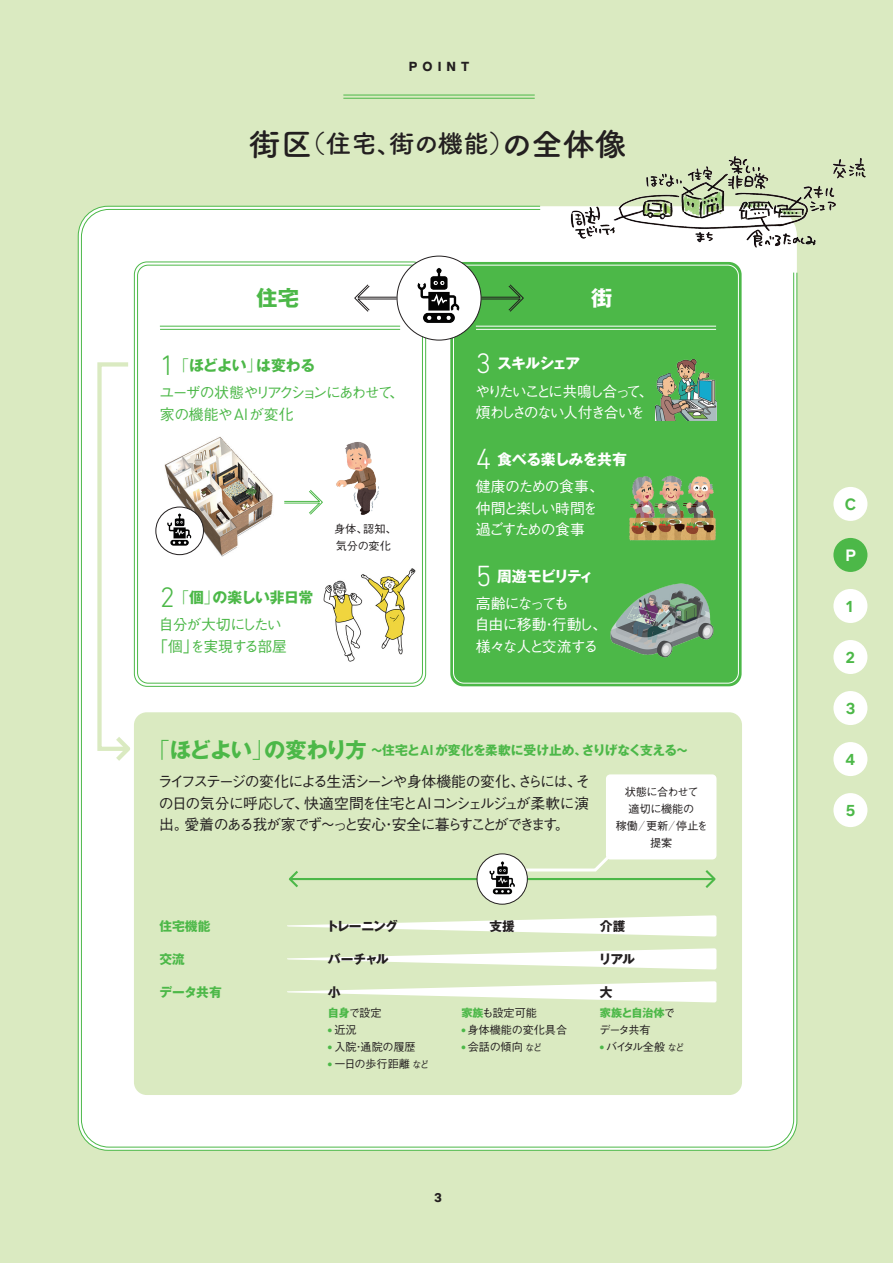
<style>
.page{position:relative;width:893px;height:1263px;background:#daeac1}
.page>*{position:absolute;margin:0;border:0;box-sizing:border-box;transform-origin:0 0}
.t1{font:700 25.5px "Tsuku A Rd Gothic";letter-spacing:-.025em;color:#231f20}
.t2{font:700 21.3px "Gothic MB101 Pro";color:#4cb848}
.t3{font:700 21.3px "Gothic MB101 Pro";color:#fff}
.t4{font:600 15.9px "Infra";color:#4cb848}
.t5{font:600 15.9px "Infra";color:#fff}
.t6{font:500 14.85px/21.3px "Gothic BBB Pro";letter-spacing:-.135em;color:#231f20;text-align:justify}
.t7{font:500 14.85px/21.3px "Gothic BBB Pro";letter-spacing:-.1em;color:#4cb848}
.t8{font:500 14.85px/21.3px "Gothic BBB Pro";letter-spacing:-.12em;color:#fff}
.t9{font:500 14.85px/21.3px "Gothic BBB Pro";letter-spacing:-.1em;color:#fff}
.t10{font:500 14.85px/21.3px "Gothic BBB Pro";letter-spacing:-.08em;color:#fff}
.t11{font:700 14.85px "Gothic MB101 Pro";letter-spacing:-.03em;color:#4cb848}
.t12{font:500 14.85px/21.3px "Gothic BBB Pro";letter-spacing:-.07em;color:#4cb848;text-align:center}
.t13{font:700 14.85px "Gothic MB101 Pro";letter-spacing:-.03em;color:#fff}
.t14{font:700 14.85px "Gothic MB101 Pro";letter-spacing:-.085em;color:#fff}
.t15{font:700 14.85px "Gothic MB101 Pro";letter-spacing:-.055em;color:#fff}
.t16{font:700 12.75px "Gothic MB101 Pro";letter-spacing:-.02em;color:#4cb848}
.t17{font:700 12.75px "Gothic MB101 Pro";letter-spacing:-.07em;color:#231f20}
.t18{font:700 12.75px "Gothic MB101 Pro";color:#4cb848}
.t19{font:700 12.75px "Infra";letter-spacing:.4em;color:#231f20}
.t20{font:500 11.1px/17px "Gothic BBB Pro";letter-spacing:-.015em;color:#231f20}
.t21{font:500 11.1px/17px "Gothic BBB Pro";letter-spacing:-.035em;color:#231f20;text-align:center}
.t22{font:700 11.1px "Gothic MB101 Pro";letter-spacing:-.03em;color:#4cb848}
.s1{font-size:31.95px}
.s2{font-family:"DIN Next LT Pro";font-weight:300;font-size:28.65px}
.s3{font-weight:300}
.s4{font-family:"Gothic MB101 Pro";font-weight:400}
.s5{font-family:"DINOT";font-weight:400;font-size:15.9px}
.s6{font-family:"DIN Next LT Pro";font-weight:300;font-size:29.7px}
.s7{font-weight:300;font-size:21.3px}
.s8{font-size:21.3px}
.s9{font-family:"DINOT";font-size:13.95px}
.s10{font-family:"Gothic MB101 Pro";font-weight:700;color:#4cb848}
.s11{font-size:9.6px}
.s12{font-family:"Gothic BBB Pro";font-weight:500;color:#231f20}
</style>
<div class="page">
<div style="left:833px;top:487px;width:34px;height:34px;background:#fff;border-radius:50%"></div>
<div style="left:833px;top:538px;width:34px;height:34px;background:#4cb848;border-radius:50%"></div>
<div style="left:833px;top:589px;width:34px;height:34px;background:#fff;border-radius:50%"></div>
<div style="left:833px;top:640px;width:34px;height:34px;background:#fff;border-radius:50%"></div>
<div style="left:833px;top:691px;width:34px;height:34px;background:#fff;border-radius:50%"></div>
<div style="left:833px;top:742px;width:34px;height:34px;background:#fff;border-radius:50%"></div>
<div style="left:81px;top:209px;width:713px;height:939px;background:#fff"></div>
<div style="left:833px;top:793px;width:34px;height:34px;background:#fff;border-radius:50%"></div>
<div style="left:134px;top:712px;width:608px;height:383px;background:#daeac1;border-radius:13px"></div>
<div style="left:134px;top:261px;width:292px;height:426px;border:1px solid #4cb848;border-radius:13px"></div>
<div style="left:137px;top:265px;width:286px;height:419px;border:1px solid #4cb848;border-radius:11px"></div>
<div style="left:450px;top:262px;width:292px;height:424px;background:#4cb848;border-radius:13px"></div>
<div style="left:453px;top:265px;width:286px;height:419px;border:1px solid #fff;border-radius:11px"></div>
<img style="left:323px;top:564px;width:95px;height:98px">
<svg style="left:287px;top:915px;width:429px;height:21px"></svg>
<svg style="left:287px;top:948px;width:429px;height:21px"></svg>
<svg style="left:287px;top:981px;width:429px;height:21px"></svg>
<div style="left:606px;top:774px;width:110px;height:85px;background:#fff;border-radius:4px"></div>
<hr style="left:290px;top:878px;width:424px;height:2px;background:#4cb848">
<svg style="left:289px;top:871px;width:11px;height:17px"></svg>
<svg style="left:703px;top:870px;width:13px;height:18px"></svg>
<hr style="left:343px;top:95px;width:192px;height:1px;background:#4cb848">
<hr style="left:343px;top:98px;width:192px;height:1px;background:#4cb848">
<hr style="left:160px;top:326px;width:240px;height:1px;background:#4cb848">
<hr style="left:160px;top:329px;width:240px;height:1px;background:#4cb848">
<hr style="left:476px;top:326px;width:240px;height:1px;background:#fff">
<hr style="left:476px;top:329px;width:240px;height:1px;background:#fff">
<img style="left:164px;top:436px;width:109px;height:120px">
<svg style="left:156px;top:507px;width:47px;height:48px"></svg>
<div style="left:156px;top:507px;width:48px;height:48px;border:1px solid #231f20;border-radius:50%"></div>
<img style="left:162px;top:512px;width:36px;height:36px">
<img style="left:568px;top:156px;width:298px;height:102px">
<svg style="left:284px;top:489px;width:39px;height:26px"></svg>
<img style="left:655px;top:359px;width:62px;height:61px">
<img style="left:610px;top:583px;width:104px;height:75px">
<img style="left:629px;top:475px;width:87px;height:66px">
<img style="left:329px;top:441px;width:61px;height:74px">
<div style="left:397px;top:256px;width:84px;height:84px;background:#fff;border-radius:50%"></div>
<img style="left:407px;top:265px;width:64px;height:63px">
<svg style="left:481px;top:284px;width:43px;height:28px"></svg>
<svg style="left:354px;top:284px;width:44px;height:29px"></svg>
<svg style="left:95px;top:360px;width:39px;height:405px;background:#f9fbf6"></svg>
<svg style="left:511px;top:855px;width:107px;height:17px"></svg>
<svg style="left:477px;top:854px;width:50px;height:50px"></svg>
<div style="left:477px;top:853px;width:51px;height:51px;border:1px solid #231f20;border-radius:50%"></div>
<img style="left:483px;top:859px;width:38px;height:38px">
<p class="t19" style="left:409px;top:57px;width:62px">POINT</p>
<h1 class="t1" style="left:249px;top:124px;width:379px"><span class="s1">街区</span>（住宅、街の機能）<span class="s1">の全体像</span></h1>
<h2 class="t2" style="left:257px;top:280px;width:44px">住宅</h2>
<h2 class="t3" style="left:591px;top:280px;width:23px">街</h2>
<p class="t11" style="left:160px;top:353px;width:157px"><span class="s2">1</span><span class="s3">「</span>ほどよい<span class="s3">」</span>は変わる</p>
<p class="t7" style="left:159px;top:380px;width:246px">ユーザの状態やリアクションにあわせて<span class="s4">、</span>家の機能や<span class="s5">AI</span>が変化</p>
<p class="t11" style="left:160px;top:585px;width:155px"><span class="s2">2</span><span class="s3">「</span>個<span class="s3">」</span>の楽しい非日常</p>
<p class="t12" style="left:153px;top:612px;width:136px">自分が大切にしたい<span class="s4">「</span>個<span class="s4">」</span>を実現する部屋</p>
<p class="t20" style="left:334px;top:519px;width:64px">身体<span class="s4">、</span>認知<span class="s4">、</span>気分の変化</p>
<p class="t15" style="left:476px;top:351px;width:106px"><span class="s2">3</span> スキルシェア</p>
<p class="t8" style="left:475px;top:378px;width:180px">やりたいことに共鳴し合って<span class="s4">、</span>煩わしさのない人付き合いを</p>
<p class="t13" style="left:476px;top:447px;width:153px"><span class="s6">4</span> 食べる楽しみを共有</p>
<p class="t9" style="left:476px;top:474px;width:130px">健康のための食事<span class="s4">、</span>仲間と楽しい時間を過ごすための食事</p>
<p class="t14" style="left:476px;top:563px;width:120px"><span class="s6">5</span> 周遊モビリティ</p>
<p class="t10" style="left:475px;top:591px;width:134px">高齢になっても<br>自由に移動<span class="s4">・</span>行動し<span class="s4">、</span>様々な人と交流する</p>
<p class="t16" style="left:148px;top:739px;width:542px"><span class="s7">「</span><span class="s8">ほどよい</span><span class="s7">」</span><span class="s8">の変わり方</span>～住宅と<span class="s9">AI</span>が変化を柔軟に受け止め、さりげなく支える～</p>
<p class="t6" style="left:158px;top:769px;width:434px">ライフステージの変化による生活シーンや身体機能の変化<span class="s4">、</span>さらには<span class="s4">、</span>その日の気分に呼応して<span class="s4">、</span>快適空間を住宅と<span class="s5">AI</span>コンシェルジュが柔軟に演出<span class="s4">。</span>愛着のある我が家でず<span class="s4">～</span>っと安心<span class="s4">・</span>安全に暮らすことができます<span class="s4">。</span></p>
<p class="t21" style="left:616px;top:782px;width:94px">状態に合わせて<br>適切に機能の<br>稼働<span class="s4">／</span>更新<span class="s4">／</span>停止を提案</p>
<p class="t17" style="left:326px;top:915px;width:73px">トレーニング</p>
<p class="t17" style="left:489px;top:915px;width:27px">支援</p>
<p class="t18" style="left:159px;top:915px;width:53px">住宅機能</p>
<p class="t18" style="left:159px;top:948px;width:27px">交流</p>
<p class="t17" style="left:328px;top:948px;width:62px">バーチャル</p>
<p class="t17" style="left:328px;top:981px;width:14px">小</p>
<p class="t17" style="left:600px;top:981px;width:14px">大</p>
<p class="t20" style="left:328px;top:1003px;width:55px"><span class="s10">自身</span>で設定</p>
<p class="t20" style="left:328px;top:1020px;width:30px"><sup>●</sup> 近況</p>
<p class="t20" style="left:328px;top:1037px;width:89px"><sup>●</sup> 入院<span class="s4">・</span>通院の履歴</p>
<p class="t20" style="left:328px;top:1054px;width:103px"><sup>●</sup> 一日の歩行距離<span class="s11">など</span></p>
<p class="t17" style="left:600px;top:915px;width:27px">介護</p>
<p class="t17" style="left:599px;top:948px;width:37px">リアル</p>
<p class="t18" style="left:159px;top:981px;width:64px">データ共有</p>
<p class="t20" style="left:461px;top:1003px;width:77px"><span class="s10">家族</span>も設定可能</p>
<p class="t20" style="left:461px;top:1020px;width:107px"><sup>●</sup> 身体機能の変化具合</p>
<p class="t20" style="left:461px;top:1037px;width:82px"><sup>●</sup> 会話の傾向<span class="s11">など</span></p>
<p class="t22" style="left:600px;top:1004px;width:77px">家族と自治体<span class="s12">で</span></p>
<p class="t20" style="left:599px;top:1020px;width:53px">データ共有</p>
<p class="t20" style="left:600px;top:1037px;width:86px"><sup>●</sup> バイタル全般<span class="s11">など</span></p>
<p class="t19" style="left:434px;top:1188px;width:9px">3</p>
<p class="t4" style="left:845px;top:492px;width:13px">C</p>
<p class="t5" style="left:845px;top:543px;width:12px">P</p>
<p class="t4" style="left:845px;top:594px;width:9px">1</p>
<p class="t4" style="left:846px;top:645px;width:11px">2</p>
<p class="t4" style="left:846px;top:697px;width:11px">3</p>
<p class="t4" style="left:846px;top:748px;width:11px">4</p>
<p class="t4" style="left:846px;top:799px;width:11px">5</p>
</div>
